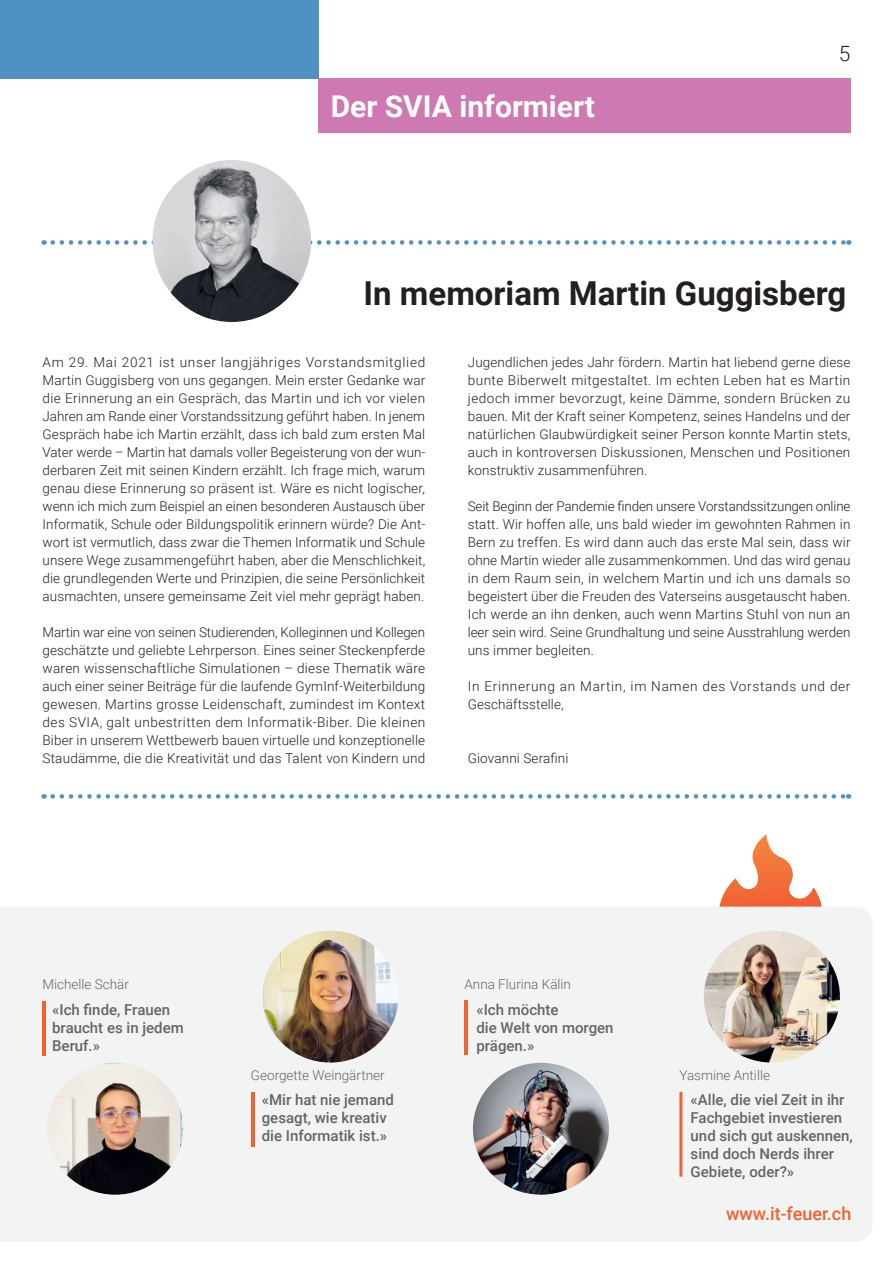
<style>
.page{position:relative;width:893px;height:1263px;background:#fff}
.page>*{position:absolute;margin:0;border:0;box-sizing:border-box;transform-origin:0 0}
.t1{font:700 33px "Roboto";color:#231f20}
.t2{font:700 30px "Roboto";color:#fff}
.t3{font:300 21px "Roboto";color:#231f20}
.t4{font:500 18px "Roboto";color:#f16232}
.t5{font:500 15px/18px "Roboto";color:#636569}
.t6{font:300 13.5px/18px "Roboto";letter-spacing:.01em;color:#231f20;text-align:justify}
.t7{font:300 13.5px "Roboto";color:#636569}
.t8{font:300 13.5px/18px "Roboto";letter-spacing:.05em;color:#231f20}
</style>
<div class="page">
<svg style="left:719px;top:835px;width:103px;height:72px"></svg>
<div style="left:0;top:907px;width:872px;height:335px;background:#f2f3f3"></div>
<div style="left:318px;top:79px;width:532px;height:54px;background:#ce79b2"></div>
<div style="left:0;top:0;width:319px;height:79px;background:#4f92c2"></div>
<img style="left:47px;top:1063px;width:136px;height:132px">
<img style="left:262px;top:931px;width:136px;height:131px">
<img style="left:473px;top:1063px;width:136px;height:132px">
<svg style="left:42px;top:1001px;width:4px;height:55px"></svg>
<svg style="left:464px;top:1000px;width:4px;height:55px"></svg>
<svg style="left:679px;top:1091px;width:3px;height:86px"></svg>
<svg style="left:251px;top:1091px;width:3px;height:55px"></svg>
<img style="left:704px;top:931px;width:136px;height:131px">
<svg style="left:53px;top:240px;width:796px;height:5px"></svg>
<svg style="left:53px;top:794px;width:796px;height:5px"></svg>
<img style="left:152px;top:160px;width:159px;height:162px">
<h2 class="t2" style="left:331px;top:85px;width:266px">Der SVIA informiert</h2>
<h3 class="t3" style="left:839px;top:38px;width:13px">5</h3>
<h1 class="t1" style="left:364px;top:270px;width:484px">In memoriam Martin Guggisberg</h1>
<p class="t6" style="left:43px;top:352px;width:384px">Am 29. Mai 2021 ist unser langjähriges Vorstandsmitglied Martin Guggisberg von uns gegangen. Mein erster Gedanke war die Erinnerung an ein Gespräch, das Martin und ich vor vielen Jahren am Rande einer Vorstandssitzung geführt haben. In jenem Gespräch habe ich Martin erzählt, dass ich bald zum ersten Mal Vater werde – Martin hat damals voller Begeisterung von der wun&shy;derbaren Zeit mit seinen Kindern erzählt. Ich frage mich, warum genau diese Erinnerung so präsent ist. Wäre es nicht logischer, wenn ich mich zum Beispiel an einen besonderen Austausch über Informatik, Schule oder Bildungspolitik erinnern würde? Die Ant&shy;wort ist vermutlich, dass zwar die Themen Informatik und Schule unsere Wege zusammengeführt haben, aber die Menschlichkeit, die grundlegenden Werte und Prinzipien, die seine Persönlichkeit ausmachten, unsere gemeinsame Zeit viel mehr geprägt haben.</p>
<p class="t6" style="left:43px;top:622px;width:384px">Martin war eine von seinen Studierenden, Kolleginnen und Kollegen geschätzte und geliebte Lehrperson. Eines seiner Steckenpferde waren wissenschaftliche Simulationen – diese Thematik wäre auch einer seiner Beiträge für die laufende GymInf-Weiterbildung gewesen. Martins grosse Leidenschaft, zumindest im Kontext des SVIA, galt unbestritten dem Informatik-Biber. Die kleinen Biber in unserem Wettbewerb bauen virtuelle und konzeptionelle Staudämme, die die Kreativität und das Talent von Kindern und</p>
<p class="t6" style="left:468px;top:352px;width:384px">Jugendlichen jedes Jahr fördern. Martin hat liebend gerne diese bunte Biberwelt mitgestaltet. Im echten Leben hat es Martin jedoch immer bevorzugt, keine Dämme, sondern Brücken zu bauen. Mit der Kraft seiner Kompetenz, seines Handelns und der natürlichen Glaubwürdigkeit seiner Person konnte Martin stets, auch in kontroversen Diskussionen, Menschen und Positionen konstruktiv zusammenführen.</p>
<p class="t6" style="left:468px;top:496px;width:384px">Seit Beginn der Pandemie finden unsere Vorstandssitzungen online statt. Wir hoffen alle, uns bald wieder im gewohnten Rahmen in Bern zu treffen. Es wird dann auch das erste Mal sein, dass wir ohne Martin wieder alle zusammenkommen. Und das wird genau in dem Raum sein, in welchem Martin und ich uns damals so begeistert über die Freuden des Vaterseins ausgetauscht haben.<br>Ich werde an ihn denken, auch wenn Martins Stuhl von nun an leer sein wird. Seine Grundhaltung und seine Ausstrahlung werden uns immer begleiten.</p>
<p class="t8" style="left:468px;top:676px;width:384px">In Erinnerung an Martin, im Namen des Vorstands und der<br>Geschäftsstelle,</p>
<p class="t6" style="left:468px;top:748px;width:102px">Giovanni Serafini</p>
<p class="t7" style="left:42px;top:974px;width:88px">Michelle Schär</p>
<p class="t7" style="left:464px;top:974px;width:108px">Anna Flurina Kälin</p>
<p class="t5" style="left:52px;top:1000px;width:133px">«Ich finde, Frauen braucht es in jedem<br>Beruf.»</p>
<p class="t5" style="left:476px;top:1000px;width:139px">«Ich möchte<br>die Welt von morgen prägen.»</p>
<p class="t7" style="left:251px;top:1066px;width:135px">Georgette Weingärtner</p>
<p class="t7" style="left:679px;top:1066px;width:92px">Yasmine Antille</p>
<p class="t5" style="left:262px;top:1090px;width:134px">«Mir hat nie jemand gesagt, wie kreativ die Informatik ist.»</p>
<p class="t5" style="left:691px;top:1090px;width:164px">«Alle, die viel Zeit in ihr<br>Fachgebiet investieren und sich gut auskennen, sind doch Nerds ihrer<br>Gebiete, oder?»</p>
<h3 class="t4" style="left:726px;top:1201px;width:127px">www.it-feuer.ch</h3>
</div>
